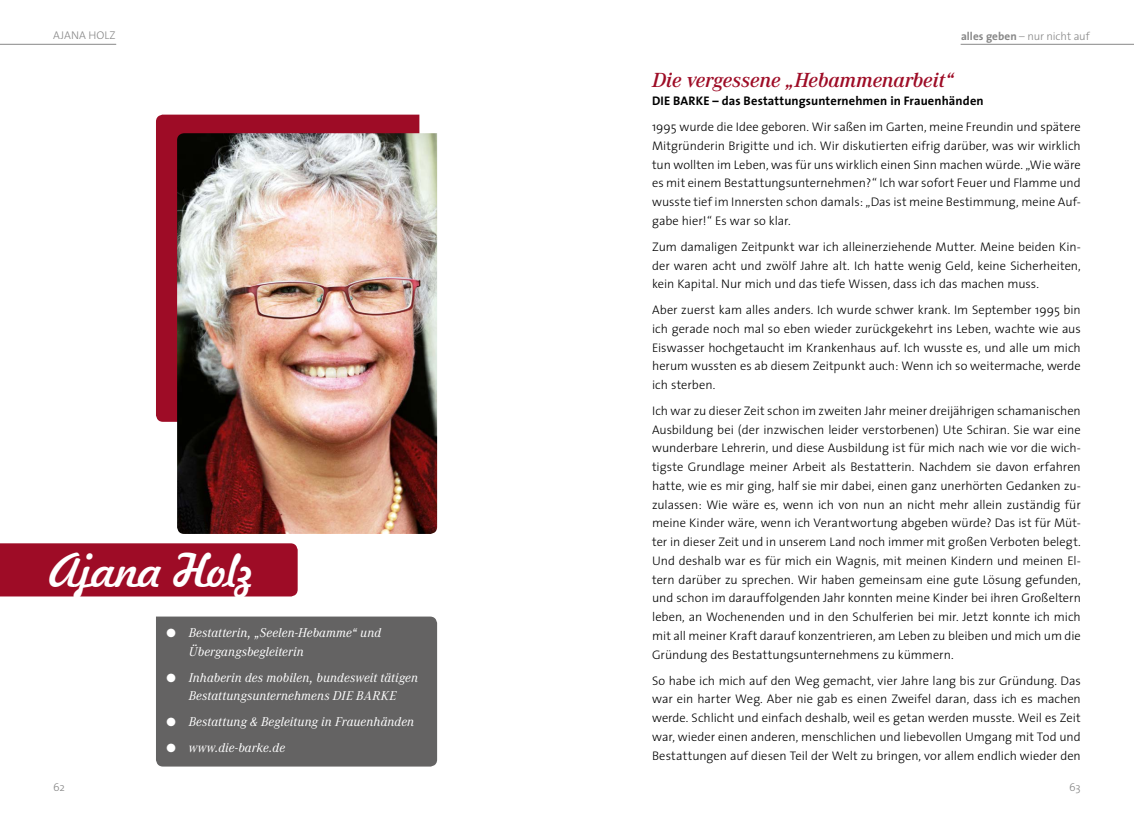
<style>
.page{position:relative;width:1134px;height:815px;background:#fff}
.page>*{position:absolute;margin:0;border:0;box-sizing:border-box;transform-origin:0 0}
.t1{font:45px "Freehand 521 BT Regular C";letter-spacing:-.02em;color:#fff}
.t2{font:italic 500 20px "Corporate ABQ";letter-spacing:-.01em;color:#9e0c26}
.t3{font:300 12.5px/18.8px "The Sans";letter-spacing:-.005em;color:#000;text-align:justify}
.t4{font:italic 12.5px/18.8px "Corporate ABQ";letter-spacing:.015em;color:#fff}
.t5{font:700 12.5px "The Sans";letter-spacing:.01em;color:#000}
.t6{font:300 11.25px "The Sans";letter-spacing:-.005em;color:#878787}
.s1{font-weight:700}
</style>
<div class="page">
<div style="left:156px;top:115px;width:263px;height:307px;background:#9e0c26"></div>
<div style="left:156px;top:617px;width:281px;height:150px;background:#646363"></div>
<div style="left:0;top:543px;width:298px;height:53px;background:#9e0c26"></div>
<img style="left:177px;top:133px;width:260px;height:401px">
<hr style="left:0;top:44px;width:116px;height:1px;background:#878787">
<hr style="left:961px;top:44px;width:173px;height:1px;background:#878787">
<p class="t6" style="left:53px;top:26px;width:64px">AjAnA Holz</p>
<h1 class="t1" style="left:50px;top:540px;width:207px">Ajana Holz</h1>
<p class="t6" style="left:53px;top:778px;width:13px">62</p>
<p class="t4" style="left:189px;top:623px;width:194px;text-indent:-22px">● Bestatterin, „Seelen-Hebamme“ und<br>Übergangsbegleiterin</p>
<p class="t4" style="left:167px;top:668px;width:253px;text-align:center">● Inhaberin des mobilen, bundesweit tätigen<br>Bestattungsunternehmens DIE BARKE</p>
<p class="t4" style="left:167px;top:712px;width:249px">● Bestattung &amp; Begleitung in Frauenhänden</p>
<p class="t4" style="left:167px;top:738px;width:120px">● www.die-barke.de</p>
<p class="t6" style="left:961px;top:27px;width:130px"><span class="s1">alles geben</span> – nur nicht auf</p>
<h2 class="t2" style="left:652px;top:67px;width:303px">Die vergessene „Hebammenarbeit“</h2>
<p class="t5" style="left:652px;top:91px;width:333px">DIE BARKE – das Bestattungsunternehmen in Frauenhänden</p>
<p class="t3" style="left:652px;top:117px;width:430px">1995 wurde die Idee geboren. Wir saßen im Garten, meine Freundin und spätere Mitgründerin Brigitte und ich. Wir diskutierten eifrig darüber, was wir wirklich tun wollten im Leben, was für uns wirklich einen Sinn machen würde. „Wie wäre es mit einem Bestattungsunternehmen?“ Ich war sofort Feuer und Flamme und wusste tief im Innersten schon damals: „Das ist meine Bestimmung, meine Auf&shy;gabe hier!“ Es war so klar.</p>
<p class="t3" style="left:652px;top:237px;width:430px">Zum damaligen Zeitpunkt war ich alleinerziehende Mutter. Meine beiden Kin&shy;der waren acht und zwölf Jahre alt. Ich hatte wenig Geld, keine Sicherheiten, kein Kapital. Nur mich und das tiefe Wissen, dass ich das machen muss.</p>
<p class="t3" style="left:652px;top:300px;width:430px">Aber zuerst kam alles anders. Ich wurde schwer krank. Im September 1995 bin ich gerade noch mal so eben wieder zurückgekehrt ins Leben, wachte wie aus Eiswasser hochgetaucht im Krankenhaus auf. Ich wusste es, und alle um mich herum wussten es ab diesem Zeitpunkt auch: Wenn ich so weitermache, werde ich sterben.</p>
<p class="t3" style="left:652px;top:401px;width:430px">Ich war zu dieser Zeit schon im zweiten Jahr meiner dreijährigen schamanischen Ausbildung bei (der inzwischen leider verstorbenen) Ute Schiran. Sie war eine wunderbare Lehrerin, und diese Ausbildung ist für mich nach wie vor die wich&shy;tigste Grundlage meiner Arbeit als Bestatterin. Nachdem sie davon erfahren hatte, wie es mir ging, half sie mir dabei, einen ganz unerhörten Gedanken zu&shy;zulassen: Wie wäre es, wenn ich von nun an nicht mehr allein zuständig für meine Kinder wäre, wenn ich Verantwortung abgeben würde? Das ist für Müt&shy;ter in dieser Zeit und in unserem Land noch immer mit großen Verboten belegt.<br>Und deshalb war es für mich ein Wagnis, mit meinen Kindern und meinen El&shy;tern darüber zu sprechen. Wir haben gemeinsam eine gute Lösung gefunden, und schon im darauffolgenden Jahr konnten meine Kinder bei ihren Großeltern leben, an Wochenenden und in den Schulferien bei mir. Jetzt konnte ich mich mit all meiner Kraft darauf konzentrieren, am Leben zu bleiben und mich um die Gründung des Bestattungsunternehmens zu kümmern.</p>
<p class="t3" style="left:652px;top:671px;width:430px">So habe ich mich auf den Weg gemacht, vier Jahre lang bis zur Gründung. Das war ein harter Weg. Aber nie gab es einen Zweifel daran, dass ich es machen werde. Schlicht und einfach deshalb, weil es getan werden musste. Weil es Zeit war, wieder einen anderen, menschlichen und liebevollen Umgang mit Tod und Bestattungen auf diesen Teil der Welt zu bringen, vor allem endlich wieder den</p>
<p class="t6" style="left:1069px;top:778px;width:13px">63</p>
</div>
